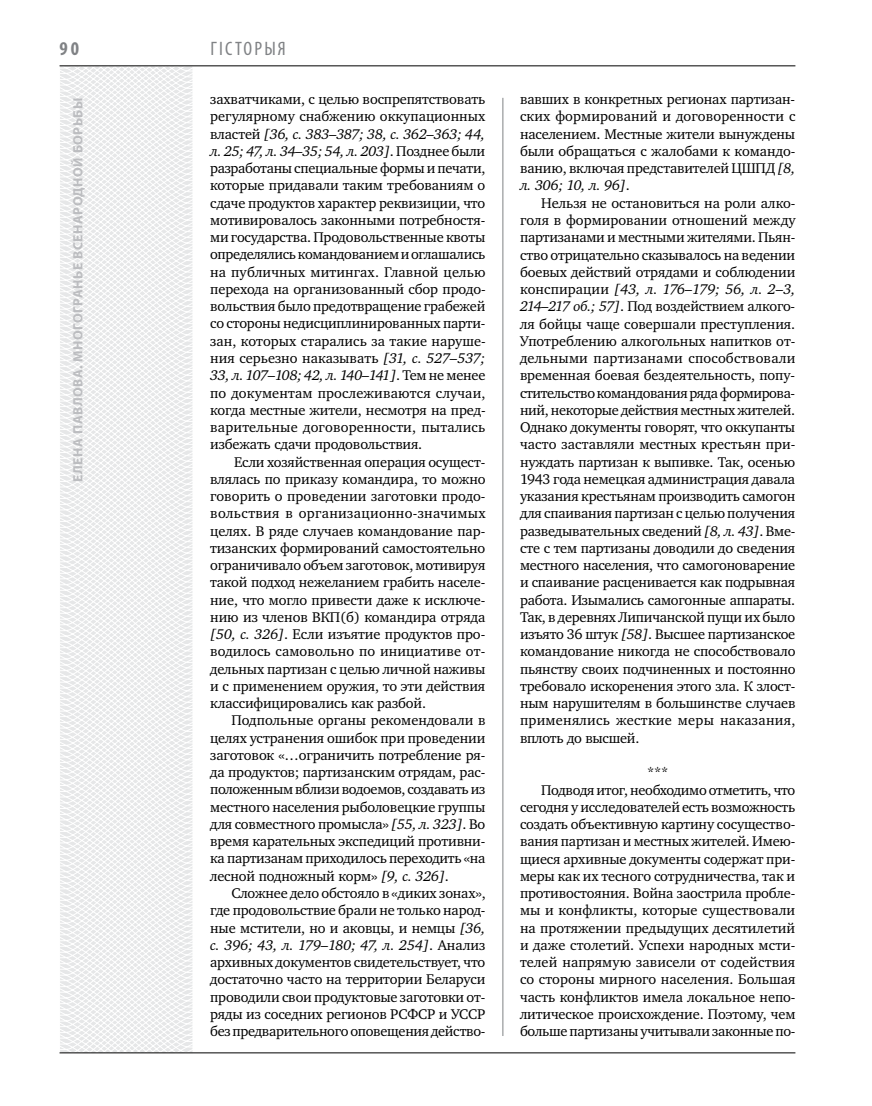
<style>
.page{position:relative;width:872px;height:1106px;background:#fff}
.page>*{position:absolute;margin:0;border:0;box-sizing:border-box;transform-origin:0 0}
.t1{font:condensed 19.5px "Myriad Pro";color:#808285}
.t2{font:700 condensed 19.5px "Myriad Pro";color:#808285}
.t3{font:14.4px/17.2px "Charter C";letter-spacing:-.01em;color:#000;text-align:justify}
.t4{font:700 13.5px "Myriad Pro";letter-spacing:.04em;color:#bcbdc0}
.s1{font-style:italic}
</style>
<div class="page">
<svg style="left:59px;top:65px;width:192px;height:989px"></svg>
<hr style="left:502px;top:98px;width:1px;height:938px;background:#808285">
<hr style="left:60px;top:1052px;width:735px;height:1px;background:#000">
<hr style="left:60px;top:65px;width:735px;height:1px;background:#000">
<h1 class="t2" style="left:60px;top:37px;width:21px">90</h1>
<p class="t4" style="left:69px;top:481px;width:386px;rotate:-90deg">Елена ПАВЛОВА. Многогранье всенародной борьбы</p>
<h1 class="t1" style="left:210px;top:37px;width:77px">гісто рыя</h1>
<p class="t3" style="left:210px;top:91px;width:277px">захватчиками, с целью воспрепятствовать регулярному снабжению оккупационных властей <span class="s1">[36, с. 383–387; 38, с. 362–363; 44, л. 25; 47, л. 34–35; 54, л. 203]</span>. Позднее были разработаны специальные формы и печати, которые придавали таким требованиям о сдаче продуктов характер реквизиции, что мотивировалось законными потребностя&shy;ми государства. Продовольственные квоты определялись командованием и оглашались на публичных митингах. Главной целью перехода на организованный сбор продо&shy;вольствия было предотвращение грабежей со стороны недисциплинированных парти&shy;зан, которых старались за такие наруше&shy;ния серьезно наказывать <span class="s1">[31, с. 527–537; 33, л. 107–108; 42, л. 140–141]</span>. Тем не менее по документам прослеживаются случаи, когда местные жители, несмотря на пред&shy;варительные договоренности, пытались избежать сдачи продовольствия.</p>
<p class="t3" style="left:210px;top:453px;width:277px;text-indent:24px">Если хозяйственная операция осущест&shy;влялась по приказу командира, то можно говорить о проведении заготовки продо&shy;вольствия в организационно-значимых целях. В ряде случаев командование пар&shy;тизанских формирований самостоятельно ограничивало объем заготовок, мотивируя такой подход нежеланием грабить населе&shy;ние, что могло привести даже к исключе&shy;нию из членов ВКП(б) командира отряда <span class="s1">[50, с. 326]</span>. Если изъятие продуктов про&shy;водилось самовольно по инициативе от&shy;дельных партизан с целью личной наживы и с применением оружия, то эти действия классифицировались как разбой.</p>
<p class="t3" style="left:210px;top:712px;width:277px;text-indent:21px">Подпольные органы рекомендовали в целях устранения ошибок при проведении заготовок «…ограничить потребление ря&shy;да продуктов; партизанским отрядам, рас&shy;положенным вблизи водоемов, создавать из местного населения рыболовецкие группы для совместного промысла» <span class="s1">[55, л. 323]</span>. Во время карательных экспедиций противни&shy;ка партизанам приходилось переходить «на лесной подножный корм» <span class="s1">[9, с. 326]</span>.</p>
<p class="t3" style="left:210px;top:884px;width:277px;text-indent:21px">Сложнее дело обстояло в «диких зонах», где продовольствие брали не только народ&shy;ные мстители, но и аковцы, и немцы <span class="s1">[36, с. 396; 43, л. 179–180; 47, л. 254]</span>. Анализ архивных документов свидетельствует, что достаточно часто на территории Беларуси проводили свои продуктовые заготовки от&shy;ряды из соседних регионов РСФСР и УССР без предварительного оповещения действо-</p>
<p class="t3" style="left:520px;top:91px;width:277px">вавших в конкретных регионах партизан&shy;ских формирований и договоренности с населением. Местные жители вынуждены были обращаться с жалобами к командо&shy;ванию, включая представителей ЦШПД <span class="s1">[8, л. 306; 10, л. 96]</span>.</p>
<p class="t3" style="left:520px;top:194px;width:277px;text-indent:21px">Нельзя не остановиться на роли алко&shy;голя в формировании отношений между партизанами и местными жителями. Пьян&shy;ство отрицательно сказывалось на ведении боевых действий отрядами и соблюдении конспирации <span class="s1">[43, л. 176–179; 56, л. 2–3, 214–217 об.; 57]</span>. Под воздействием алкого&shy;ля бойцы чаще совершали преступления.<br>Употреблению алкогольных напитков от&shy;дельными партизанами способствовали временная боевая бездеятельность, попу&shy;стительство командования ряда формирова&shy;ний, некоторые действия местных жителей.<br>Однако документы говорят, что оккупанты часто заставляли местных крестьян при&shy;нуждать партизан к выпивке. Так, осенью 1943 года немецкая администрация давала указания крестьянам производить самогон для спаивания партизан с целью получения разведывательных сведений <span class="s1">[8, л. 43]</span>. Вме&shy;сте с тем партизаны доводили до сведения местного населения, что самогоноварение и спаивание расценивается как подрывная работа. Изымались самогонные аппараты.<br>Так, в деревнях Липичанской пущи их было изъято 36 штук <span class="s1">[58]</span>. Высшее партизанское командование никогда не способствовало пьянству своих подчиненных и постоянно требовало искоренения этого зла. К злост&shy;ным нарушителям в большинстве случаев применялись жесткие меры наказания, вплоть до высшей.</p>
<p class="t3" style="left:647px;top:764px;width:23px">***</p>
<p class="t3" style="left:541px;top:781px;width:255px">Подводя итог, необходимо отметить, что</p>
<p class="t3" style="left:520px;top:798px;width:277px">сегодня у исследователей есть возможность</p>
<p class="t3" style="left:520px;top:815px;width:277px">создать объективную картину сосущество-</p>
<p class="t3" style="left:520px;top:833px;width:277px">вания партизан и местных жителей. Имею-</p>
<p class="t3" style="left:520px;top:850px;width:277px">щиеся архивные документы содержат при-</p>
<p class="t3" style="left:520px;top:867px;width:277px">меры как их тесного сотрудничества, так и</p>
<p class="t3" style="left:520px;top:884px;width:277px">противостояния. Война заострила пробле-</p>
<p class="t3" style="left:520px;top:902px;width:277px">мы и конфликты, которые существовали</p>
<p class="t3" style="left:520px;top:919px;width:277px">на протяжении предыдущих десятилетий</p>
<p class="t3" style="left:520px;top:936px;width:277px">и даже столетий. Успехи народных мсти-</p>
<p class="t3" style="left:520px;top:953px;width:277px">телей напрямую зависели от содействия</p>
<p class="t3" style="left:520px;top:971px;width:277px">со стороны мирного населения. Большая</p>
<p class="t3" style="left:520px;top:988px;width:277px">часть конфликтов имела локальное непо-</p>
<p class="t3" style="left:520px;top:1005px;width:277px">литическое происхождение. Поэтому, чем</p>
<p class="t3" style="left:520px;top:1022px;width:277px">больше партизаны учитывали законные по-</p>
</div>
